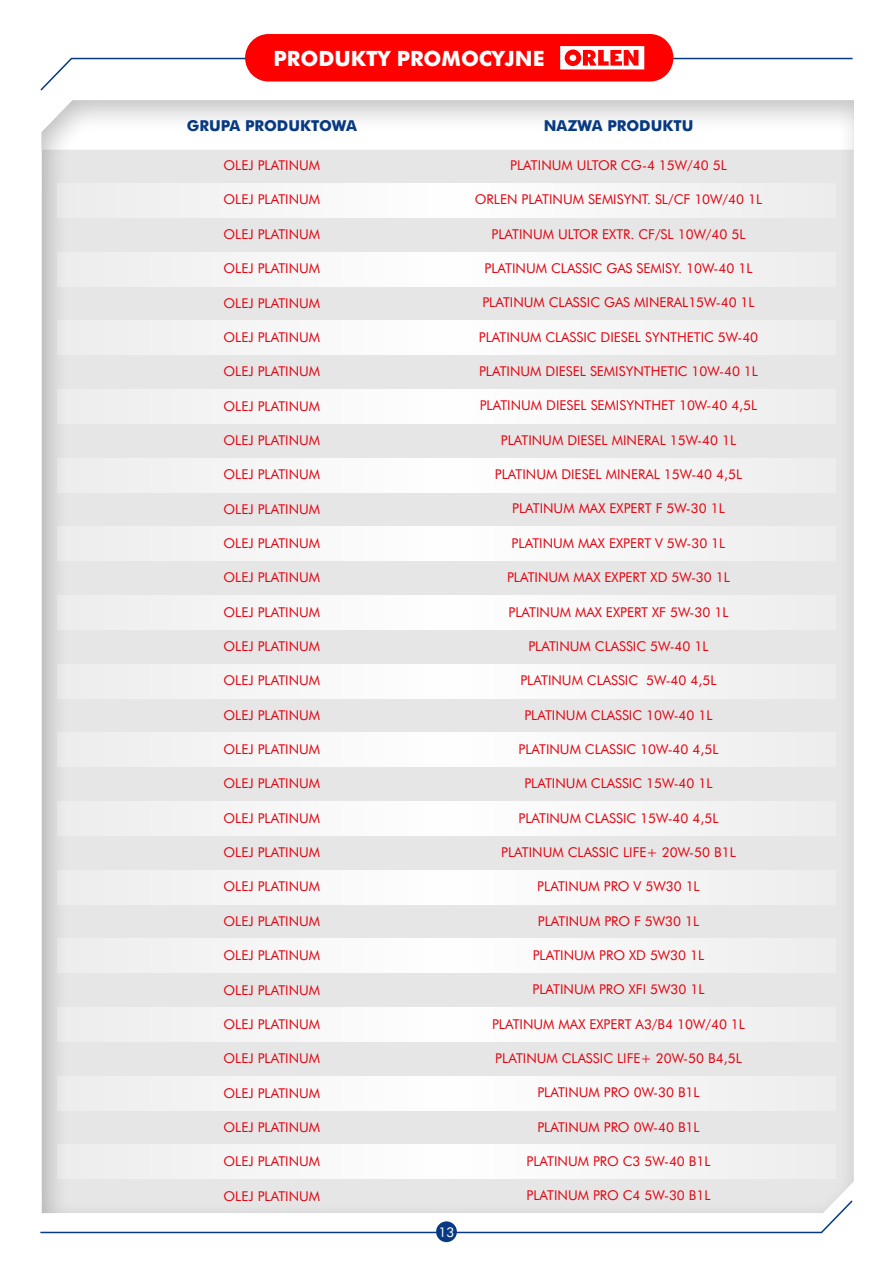
<style>
.page{position:relative;width:893px;height:1263px;background:#fff}
.page>*{position:absolute;margin:0;border:0;box-sizing:border-box;transform-origin:0 0}
.t1{font:700 21px "Futura EU";color:#fff}
.t2{font:700 15px "Futura EU";color:#073a83}
.t3{font:13.5px "Futura EU";color:#e30613}
.t4{font:13.5px "Futura EU";color:#fff}
</style>
<div class="page">
<svg style="left:40px;top:1213px;width:802px;height:20px"></svg>
<div style="left:436px;top:1221px;width:21px;height:21px;background:#073a83;border-radius:50%"></div>
<div style="left:17px;top:79px;width:861px;height:1134px;background:#000;opacity:.25"></div>
<div style="left:57px;top:1076px;width:779px;height:34px;background:#f6f6f6"></div>
<div style="left:57px;top:1144px;width:779px;height:35px;background:#f6f6f6"></div>
<div style="left:57px;top:252px;width:779px;height:34px;background:#f6f6f6"></div>
<div style="left:57px;top:184px;width:779px;height:34px;background:#f5f5f5"></div>
<div style="left:57px;top:389px;width:779px;height:35px;background:#f6f6f6"></div>
<div style="left:57px;top:664px;width:779px;height:34px;background:#f6f6f6"></div>
<div style="left:57px;top:458px;width:779px;height:34px;background:#f6f6f6"></div>
<div style="left:57px;top:733px;width:779px;height:34px;background:#f6f6f6"></div>
<div style="left:57px;top:527px;width:779px;height:34px;background:#f6f6f6"></div>
<div style="left:57px;top:801px;width:779px;height:35px;background:#f6f6f6"></div>
<div style="left:57px;top:938px;width:779px;height:35px;background:#f6f6f6"></div>
<div style="left:57px;top:595px;width:779px;height:35px;background:#f6f6f6"></div>
<div style="left:57px;top:870px;width:779px;height:34px;background:#f6f6f6"></div>
<div style="left:57px;top:1007px;width:779px;height:34px;background:#f6f6f6"></div>
<div style="left:57px;top:321px;width:779px;height:34px;background:#f6f6f6"></div>
<div style="left:245px;top:34px;width:428px;height:48px;background:#f00;border-radius:24px"></div>
<svg style="left:40px;top:46px;width:813px;height:45px"></svg>
<h1 class="t1" style="left:274px;top:45px;width:272px">PRODUKTY PROMOCYJNE</h1>
<p class="t2" style="left:187px;top:117px;width:172px">GRUPA PRODUKTOWA</p>
<p class="t2" style="left:544px;top:117px;width:151px">NAZWA PRODUKTU</p>
<p class="t3" style="left:224px;top:157px;width:98px">OLEJ PLATINUM</p>
<p class="t3" style="left:224px;top:191px;width:98px">OLEJ PLATINUM</p>
<p class="t3" style="left:224px;top:226px;width:98px">OLEJ PLATINUM</p>
<p class="t3" style="left:224px;top:260px;width:98px">OLEJ PLATINUM</p>
<p class="t3" style="left:224px;top:294px;width:98px">OLEJ PLATINUM</p>
<p class="t3" style="left:224px;top:329px;width:98px">OLEJ PLATINUM</p>
<p class="t3" style="left:224px;top:363px;width:98px">OLEJ PLATINUM</p>
<p class="t3" style="left:224px;top:397px;width:98px">OLEJ PLATINUM</p>
<p class="t3" style="left:224px;top:432px;width:98px">OLEJ PLATINUM</p>
<p class="t3" style="left:224px;top:466px;width:98px">OLEJ PLATINUM</p>
<p class="t3" style="left:224px;top:501px;width:98px">OLEJ PLATINUM</p>
<p class="t3" style="left:224px;top:535px;width:98px">OLEJ PLATINUM</p>
<p class="t3" style="left:224px;top:569px;width:98px">OLEJ PLATINUM</p>
<p class="t3" style="left:224px;top:604px;width:98px">OLEJ PLATINUM</p>
<p class="t3" style="left:224px;top:638px;width:98px">OLEJ PLATINUM</p>
<p class="t3" style="left:224px;top:672px;width:98px">OLEJ PLATINUM</p>
<p class="t3" style="left:224px;top:707px;width:98px">OLEJ PLATINUM</p>
<p class="t3" style="left:224px;top:741px;width:98px">OLEJ PLATINUM</p>
<p class="t3" style="left:224px;top:775px;width:98px">OLEJ PLATINUM</p>
<p class="t3" style="left:224px;top:810px;width:98px">OLEJ PLATINUM</p>
<p class="t3" style="left:224px;top:844px;width:98px">OLEJ PLATINUM</p>
<p class="t3" style="left:224px;top:878px;width:98px">OLEJ PLATINUM</p>
<p class="t3" style="left:224px;top:913px;width:98px">OLEJ PLATINUM</p>
<p class="t3" style="left:224px;top:947px;width:98px">OLEJ PLATINUM</p>
<p class="t3" style="left:224px;top:981px;width:98px">OLEJ PLATINUM</p>
<p class="t3" style="left:224px;top:1016px;width:98px">OLEJ PLATINUM</p>
<p class="t3" style="left:224px;top:1050px;width:98px">OLEJ PLATINUM</p>
<p class="t3" style="left:224px;top:1084px;width:98px">OLEJ PLATINUM</p>
<p class="t3" style="left:224px;top:1119px;width:98px">OLEJ PLATINUM</p>
<p class="t3" style="left:224px;top:1153px;width:98px">OLEJ PLATINUM</p>
<p class="t3" style="left:224px;top:1187px;width:98px">OLEJ PLATINUM</p>
<p class="t3" style="left:510px;top:157px;width:218px">PLATINUM ULTOR CG-4 15W/40 5L</p>
<p class="t3" style="left:475px;top:191px;width:289px">ORLEN PLATINUM SEMISYNT. SL/CF 10W/40 1L</p>
<p class="t3" style="left:491px;top:226px;width:256px">PLATINUM ULTOR EXTR. CF/SL 10W/40 5L</p>
<p class="t3" style="left:485px;top:260px;width:269px">PLATINUM CLASSIC GAS SEMISY. 10W-40 1L</p>
<p class="t3" style="left:482px;top:294px;width:274px">PLATINUM CLASSIC GAS MINERAL15W-40 1L</p>
<p class="t3" style="left:479px;top:329px;width:281px">PLATINUM CLASSIC DIESEL SYNTHETIC 5W-40</p>
<p class="t3" style="left:479px;top:363px;width:281px">PLATINUM DIESEL SEMISYNTHETIC 10W-40 1L</p>
<p class="t3" style="left:480px;top:397px;width:279px">PLATINUM DIESEL SEMISYNTHET 10W-40 4,5L</p>
<p class="t3" style="left:501px;top:432px;width:237px">PLATINUM DIESEL MINERAL 15W-40 1L</p>
<p class="t3" style="left:495px;top:466px;width:249px">PLATINUM DIESEL MINERAL 15W-40 4,5L</p>
<p class="t3" style="left:512px;top:500px;width:214px">PLATINUM MAX EXPERT F 5W-30 1L</p>
<p class="t3" style="left:512px;top:535px;width:215px">PLATINUM MAX EXPERT V 5W-30 1L</p>
<p class="t3" style="left:507px;top:569px;width:224px">PLATINUM MAX EXPERT XD 5W-30 1L</p>
<p class="t3" style="left:509px;top:603px;width:221px">PLATINUM MAX EXPERT XF 5W-30 1L</p>
<p class="t3" style="left:528px;top:638px;width:182px">PLATINUM CLASSIC 5W-40 1L</p>
<p class="t3" style="left:520px;top:672px;width:198px">PLATINUM CLASSIC 5W-40 4,5L</p>
<p class="t3" style="left:524px;top:706px;width:190px">PLATINUM CLASSIC 10W-40 1L</p>
<p class="t3" style="left:518px;top:741px;width:202px">PLATINUM CLASSIC 10W-40 4,5L</p>
<p class="t3" style="left:524px;top:775px;width:190px">PLATINUM CLASSIC 15W-40 1L</p>
<p class="t3" style="left:518px;top:809px;width:202px">PLATINUM CLASSIC 15W-40 4,5L</p>
<p class="t3" style="left:501px;top:844px;width:236px">PLATINUM CLASSIC LIFE+ 20W-50 B1L</p>
<p class="t3" style="left:537px;top:878px;width:164px">PLATINUM PRO V 5W30 1L</p>
<p class="t3" style="left:538px;top:912px;width:163px">PLATINUM PRO F 5W30 1L</p>
<p class="t3" style="left:533px;top:947px;width:173px">PLATINUM PRO XD 5W30 1L</p>
<p class="t3" style="left:532px;top:981px;width:174px">PLATINUM PRO XFI 5W30 1L</p>
<p class="t3" style="left:492px;top:1016px;width:254px">PLATINUM MAX EXPERT A3/B4 10W/40 1L</p>
<p class="t3" style="left:495px;top:1050px;width:248px">PLATINUM CLASSIC LIFE+ 20W-50 B4,5L</p>
<p class="t3" style="left:537px;top:1084px;width:164px">PLATINUM PRO 0W-30 B1L</p>
<p class="t3" style="left:537px;top:1119px;width:164px">PLATINUM PRO 0W-40 B1L</p>
<p class="t3" style="left:526px;top:1153px;width:186px">PLATINUM PRO C3 5W-40 B1L</p>
<p class="t3" style="left:526px;top:1187px;width:186px">PLATINUM PRO C4 5W-30 B1L</p>
<p class="t4" style="left:438px;top:1223px;width:17px">13</p>
</div>
